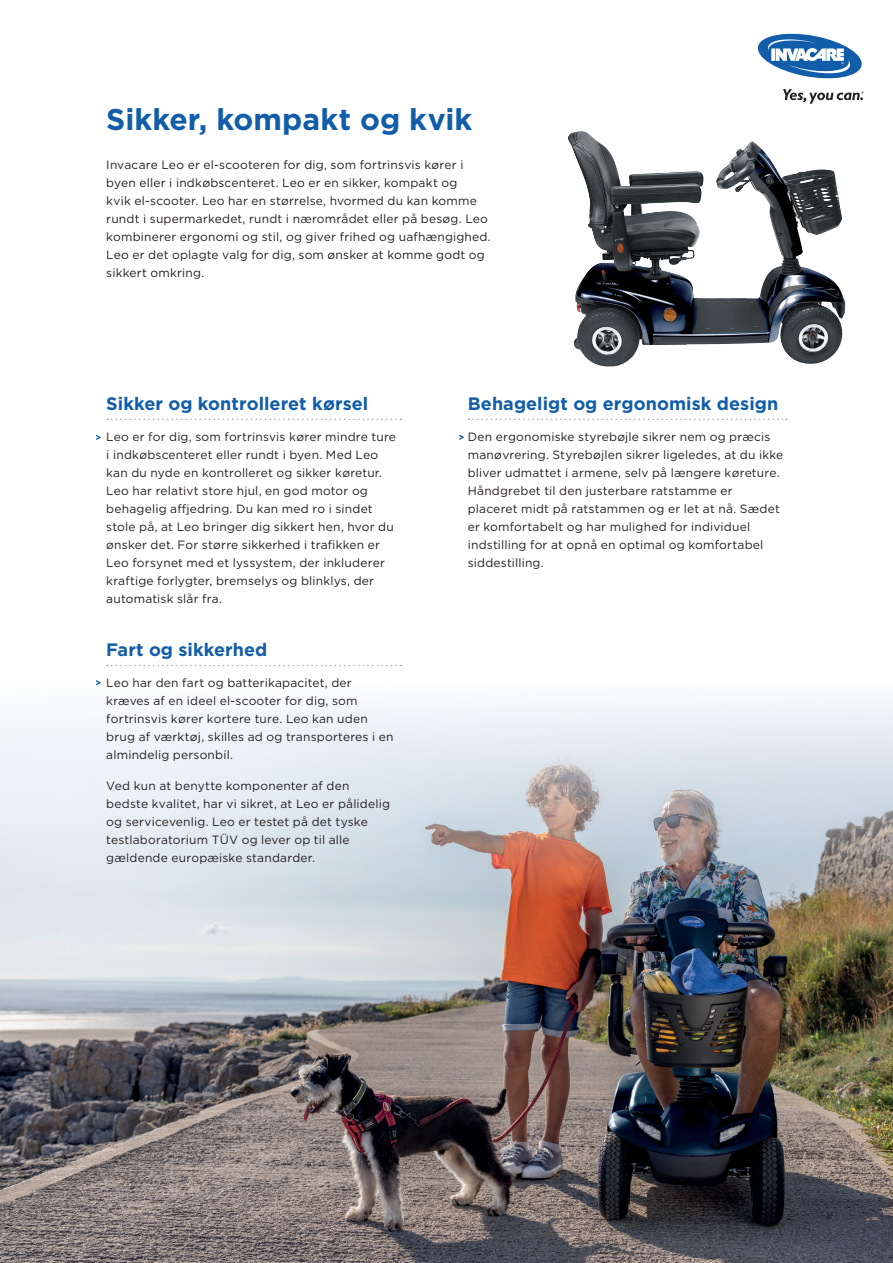
<style>
.page{position:relative;width:893px;height:1263px;background:#fff}
.page>*{position:absolute;margin:0;border:0;box-sizing:border-box;transform-origin:0 0}
.t1{font:700 30px "Gotham";color:#115da9}
.Heading_2019{font:700 18px "Gotham";letter-spacing:.005em;color:#115da9}
.Body_Text{font:12px/18px "Gotham";letter-spacing:.015em;color:#231f20}
</style>
<div class="page">
<img style="left:0;top:899px;width:893px;height:364px">
<svg style="left:0;top:682px;width:893px;height:217px"></svg>
<svg style="left:107px;top:419px;width:294px;height:1px"></svg>
<svg style="left:96px;top:435px;width:5px;height:5px"></svg>
<svg style="left:468px;top:419px;width:319px;height:1px"></svg>
<svg style="left:459px;top:435px;width:5px;height:5px"></svg>
<svg style="left:107px;top:665px;width:294px;height:1px"></svg>
<svg style="left:96px;top:680px;width:4px;height:5px"></svg>
<img style="left:568px;top:131px;width:277px;height:236px">
<svg style="left:757px;top:33px;width:107px;height:71px"></svg>
<p class="t1" style="left:106px;top:100px;width:367px">Sikker, kompakt og kvik</p>
<p class="Body_Text" style="left:106px;top:156px;width:386px">Invacare Leo er el-scooteren for dig, som fortrinsvis kører i byen eller i indkøbscenteret. Leo er en sikker, kompakt og<br>kvik el-scooter. Leo har en størrelse, hvormed du kan komme rundt i supermarkedet, rundt i nærområdet eller på besøg. Leo kombinerer ergonomi og stil, og giver frihed og uafhængighed.<br>Leo er det oplagte valg for dig, som ønsker at komme godt og sikkert omkring.</p>
<p class="Heading_2019" style="left:106px;top:392px;width:263px">Sikker og kontrolleret kørsel</p>
<p class="Body_Text" style="left:106px;top:427px;width:291px">Leo er for dig, som fortrinsvis kører mindre ture i indkøbscenteret eller rundt i byen. Med Leo kan du nyde en kontrolleret og sikker køretur.<br>Leo har relativt store hjul, en god motor og behagelig affjedring. Du kan med ro i sindet stole på, at Leo bringer dig sikkert hen, hvor du ønsker det. For større sikkerhed i trafikken er Leo forsynet med et lyssystem, der inkluderer kraftige forlygter, bremselys og blinklys, der automatisk slår fra.</p>
<p class="Heading_2019" style="left:106px;top:638px;width:162px">Fart og sikkerhed</p>
<p class="Body_Text" style="left:106px;top:673px;width:289px">Leo har den fart og batterikapacitet, der kræves af en ideel el-scooter for dig, som fortrinsvis kører kortere ture. Leo kan uden brug af værktøj, skilles ad og transporteres i en almindelig personbil.</p>
<p class="Body_Text" style="left:106px;top:776px;width:285px">Ved kun at benytte komponenter af den bedste kvalitet, har vi sikret, at Leo er pålidelig og servicevenlig. Leo er testet på det tyske testlaboratorium TÜV og lever op til alle gældende europæiske standarder.</p>
<p class="Heading_2019" style="left:468px;top:392px;width:312px">Behageligt og ergonomisk design</p>
<p class="Body_Text" style="left:468px;top:427px;width:317px">Den ergonomiske styrebøjle sikrer nem og præcis manøvrering. Styrebøjlen sikrer ligeledes, at du ikke bliver udmattet i armene, selv på længere køreture.<br>Håndgrebet til den justerbare ratstamme er placeret midt på ratstammen og er let at nå. Sædet er komfortabelt og har mulighed for individuel indstilling for at opnå en optimal og komfortabel siddestilling.</p>
</div>
